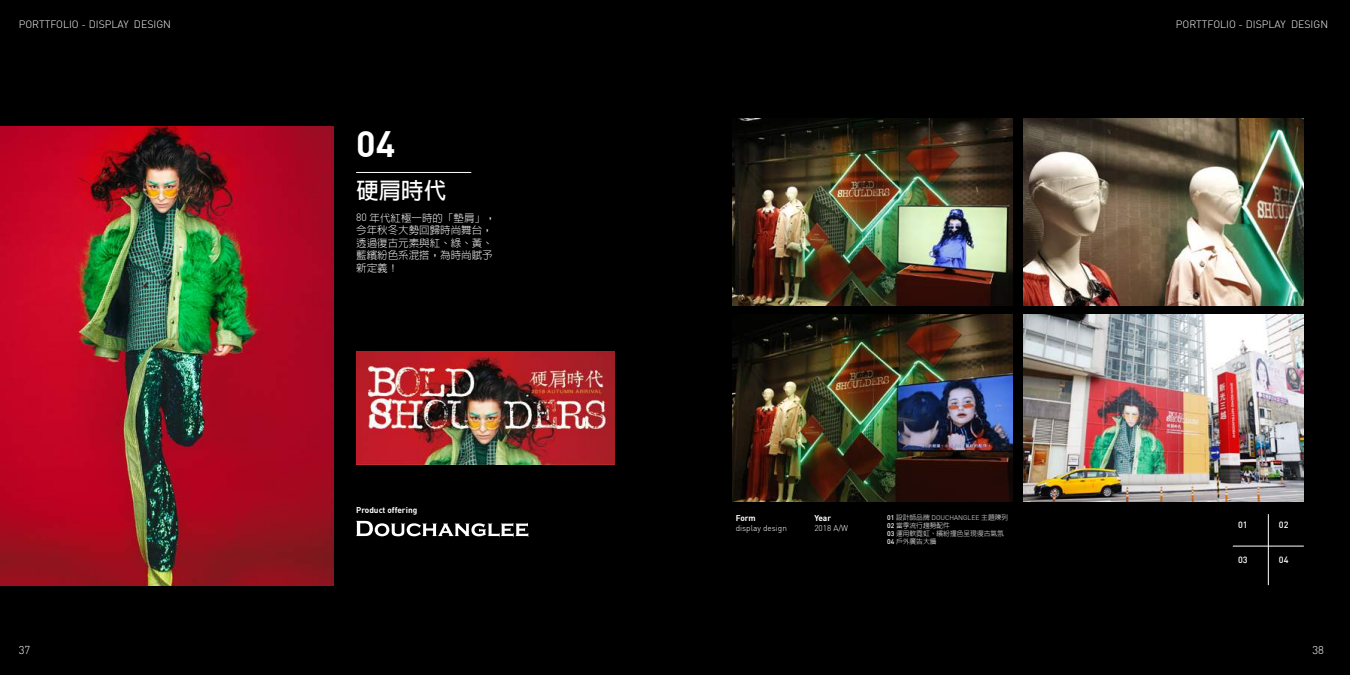
<style>
.page{position:relative;width:1350px;height:675px;background:#000}
.page>*{position:absolute;margin:0;border:0;box-sizing:border-box;transform-origin:0 0}
.t1{font:700 36px "DIN";color:#fff}
.t2{font:700 22.5px "AR Hei B5";color:#fff}
.t3{font:300 11.25px "DIN";color:#fff}
.t4{font:300 10.5px/12.6px "AR Hei B5";color:#fff}
.t5{font:300 10.5px "DIN";color:#fff}
.t6{font:500 9px "DIN";color:#fff}
.t7{font:700 8.25px "DIN";color:#fff}
.t8{font:300 8.25px "DIN";color:#fff}
.t9{font:300 6.75px/8.1px "AR Hei B5";color:#fff}
.t10{font:300 6.75px "DIN";color:#fff}
.s1{font-family:"DIN"}
.s2{font-weight:500}
.s3{font-family:"AR Hei B5"}
.s4{font-family:"DIN";font-weight:500}
</style>
<div class="page">
<img style="left:0;top:126px;width:333px;height:459px">
<img style="left:356px;top:351px;width:259px;height:114px">
<hr style="left:1233px;top:546px;width:71px;height:1px;background:#fff">
<hr style="left:1268px;top:514px;width:1px;height:71px;background:#fff">
<hr style="left:356px;top:172px;width:115px;height:1px;background:#fff">
<img style="left:1024px;top:118px;width:280px;height:187px">
<img style="left:732px;top:118px;width:280px;height:187px">
<img style="left:732px;top:315px;width:280px;height:186px">
<img style="left:1024px;top:315px;width:279px;height:186px">
<svg style="left:356px;top:521px;width:172px;height:16px"></svg>
<p class="t5" style="left:19px;top:18px;width:154px">PORTTFOLIO - DISPLAY DESIGN</p>
<p class="t5" style="left:1176px;top:18px;width:154px">PORTTFOLIO - DISPLAY DESIGN</p>
<h1 class="t1" style="left:356px;top:120px;width:41px">04</h1>
<h2 class="t2" style="left:356px;top:180px;width:92px">硬肩時代</h2>
<p class="t4" style="left:356px;top:211px;width:141px"><span class="s1">80</span> 年代紅極一時的「墊肩」，今年秋冬大勢回歸時尚舞台，透過復古元素與紅、綠、黃、藍繽紛色系混搭，為時尚賦予新定義！</p>
<p class="t7" style="left:356px;top:504px;width:63px">Product offering</p>
<p class="t7" style="left:736px;top:513px;width:22px">Form</p>
<p class="t8" style="left:736px;top:523px;width:53px">display design</p>
<p class="t7" style="left:814px;top:513px;width:18px">Year</p>
<p class="t8" style="left:814px;top:523px;width:35px">2018 A/W</p>
<p class="t10" style="left:887px;top:513px;width:123px"><span class="s2">01</span> <span class="s3">設計師品牌</span> DOUCHANGLEE <span class="s3">主題陳列</span></p>
<p class="t9" style="left:887px;top:522px;width:118px"><span class="s4">02</span> 當季流行趨勢配件<br><span class="s4">03</span> 運用軟霓虹、繽紛撞色呈現復古氣氛<br><span class="s4">04</span> 戶外廣告大牆</p>
<p class="t6" style="left:1238px;top:519px;width:11px">01</p>
<p class="t6" style="left:1279px;top:519px;width:11px">02</p>
<p class="t6" style="left:1238px;top:554px;width:11px">03</p>
<p class="t6" style="left:1279px;top:554px;width:11px">04</p>
<p class="t3" style="left:19px;top:643px;width:13px">37</p>
<p class="t3" style="left:1312px;top:643px;width:13px">38</p>
</div>
